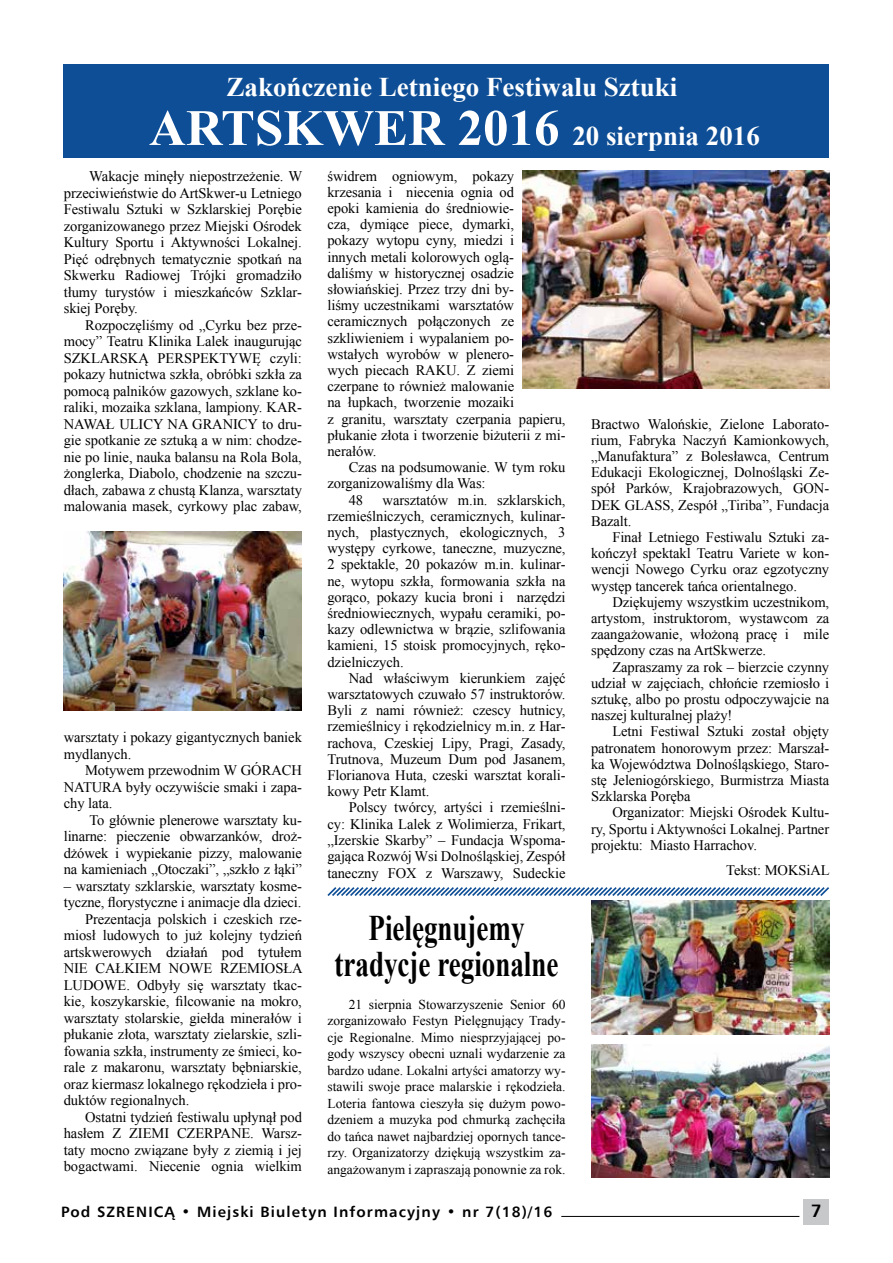
<style>
.page{position:relative;width:893px;height:1263px;background:#fff}
.page>*{position:absolute;margin:0;border:0;box-sizing:border-box;transform-origin:0 0}
.t1{font:700 36px/36px "Times New Roman";color:#000;text-align:center;scale:.75 1}
.t2{font:700 27px/49.2px "Times New Roman";color:#fff;text-align:center}
.t3{font:700 18px "Humnst 777 EU";color:#000}
.t4{font:700 15px "Humnst 777 EU";letter-spacing:.075em;color:#000}
.t5{font:14.7px "Times New Roman";letter-spacing:-.005em;color:#000}
.t6{font:14.55px/16.2px "Times New Roman";letter-spacing:-.005em;color:#000;text-align:justify}
.t7{font:13.5px/16.5px "Times New Roman";color:#000;text-align:justify}
.s1{font-size:51px}
.s2{font-size:14.7px}
</style>
<div class="page">
<div style="left:804px;top:1199px;width:25px;height:26px;background:#c7c8ca"></div>
<hr style="left:561px;top:1216px;width:238px;height:1px;background:#000">
<div style="left:64px;top:64px;width:765px;height:93px;background:#0e4e96"></div>
<svg style="left:327px;top:887px;width:503px;height:9px"></svg>
<img style="left:523px;top:170px;width:306px;height:219px">
<img style="left:64px;top:531px;width:238px;height:179px">
<img style="left:591px;top:1044px;width:238px;height:134px">
<img style="left:591px;top:900px;width:238px;height:134px">
<h2 class="t2" style="left:149px;top:61px;width:612px">Zakończenie Letniego Festiwalu Sztuki<br><span class="s1">ARTSKWER 2016</span> 20 sierpnia 2016</h2>
<p class="t5" style="left:89px;top:166px;width:214px">Wakacje minęły niepostrzeżenie. W</p>
<p class="t6" style="left:64px;top:184px;width:240px"><span class="s2">przeciwieństwie do</span> ArtSkwer-u Letniego Festiwalu Sztuki w Szklarskiej Porębie zorganizowanego przez Miejski Ośrodek Kultury Sportu i Aktywności Lokalnej.<br>Pięć odrębnych tematycznie spotkań na Skwerku Radiowej Trójki gromadziło tłumy turystów i mieszkańców Szklar&shy;skiej Poręby.</p>
<p class="t6" style="left:64px;top:316px;width:240px;text-indent:21px">Rozpoczęliśmy od „Cyrku bez prze&shy;mocy” Teatru Klinika Lalek inaugurując SZKLARSKĄ PERSPEKTYWĘ czyli: pokazy hutnictwa szkła, obróbki szkła za pomocą palników gazowych, szklane ko&shy;raliki, mozaika szklana, lampiony. KAR-NAWAŁ ULICY NA GRANICY to dru&shy;gie spotkanie ze sztuką a w nim: chodze&shy;nie po linie, nauka balansu na Rola Bola, żonglerka, Diabolo, chodzenie na szczu&shy;dłach, zabawa z chustą Klanza, warsztaty malowania masek, cyrkowy plac zabaw,</p>
<p class="t6" style="left:327px;top:167px;width:240px;text-align:left">świdrem ogniowym, pokazy krzesania i niecenia ognia od<br>epoki kamienia do średniowie-<br>cza, dymiące piece, dymarki,<br>pokazy wytopu cyny, miedzi i<br>innych metali kolorowych oglą-<br>daliśmy w historycznej osadzie słowiańskiej. Przez trzy dni by-<br>liśmy uczestnikami warsztatów ceramicznych połączonych ze szkliwieniem i wypalaniem po&shy;wstałych wyrobów w plenero-<br>wych piecach RAKU. Z ziemi czerpane to również malowanie<br>na łupkach, tworzenie mozaiki<br>z granitu, warsztaty czerpania papieru, płukanie złota i tworzenie biżuterii z mi&shy;nerałów.</p>
<p class="t6" style="left:349px;top:459px;width:218px">Czas na podsumowanie. W tym roku</p>
<p class="t6" style="left:327px;top:475px;width:160px">zorganizowaliśmy dla Was:</p>
<p class="t6" style="left:349px;top:491px;width:16px">48</p>
<p class="t6" style="left:591px;top:415px;width:240px">Bractwo Walońskie, Zielone Laborato&shy;rium, Fabryka Naczyń Kamionkowych, „Manufaktura” z Bolesławca, Centrum Edukacji Ekologicznej, Dolnośląski Ze&shy;spół Parków, Krajobrazowych, GON-DEK GLASS, Zespół „Tiriba”, Fundacja Bazalt.</p>
<p class="t6" style="left:591px;top:529px;width:240px;text-indent:21px">Finał Letniego Festiwalu Sztuki za&shy;kończył spektakl Teatru Variete w kon&shy;wencji Nowego Cyrku oraz egzotyczny występ tancerek tańca orientalnego.</p>
<p class="t6" style="left:591px;top:593px;width:240px;text-indent:21px">Dziękujemy wszystkim uczestnikom, artystom, instruktorom, wystawcom za zaangażowanie, włożoną pracę i mile spędzony czas na ArtSkwerze.</p>
<p class="t6" style="left:591px;top:658px;width:240px;text-indent:21px">Zapraszamy za rok – bierzcie czynny udział w zajęciach, chłońcie rzemiosło i sztukę, albo po prostu odpoczywajcie na naszej kulturalnej plaży!</p>
<p class="t6" style="left:591px;top:723px;width:240px;text-indent:21px">Letni Festiwal Sztuki został objęty patronatem honorowym przez: Marszał&shy;ka Województwa Dolnośląskiego, Staro&shy;stę Jeleniogórskiego, Burmistrza Miasta Szklarska Poręba</p>
<p class="t6" style="left:591px;top:804px;width:240px;text-indent:21px">Organizator: Miejski Ośrodek Kultu&shy;ry, Sportu i Aktywności Lokalnej. Partner projektu: Miasto Harrachov.</p>
<p class="t6" style="left:726px;top:861px;width:105px">Tekst: MOKSiAL</p>
<p class="t6" style="left:327px;top:491px;width:240px;text-indent:55px">warsztatów m.in. szklarskich, rzemieślniczych, ceramicznych, kulinar&shy;nych, plastycznych, ekologicznych, 3 występy cyrkowe, taneczne, muzyczne, 2 spektakle, 20 pokazów m.in. kulinar&shy;ne, wytopu szkła, formowania szkła na gorąco, pokazy kucia broni i narzędzi średniowiecznych, wypału ceramiki, po&shy;kazy odlewnictwa w brązie, szlifowania kamieni, 15 stoisk promocyjnych, ręko&shy;dzielniczych.</p>
<p class="t6" style="left:327px;top:670px;width:240px;text-indent:21px">Nad właściwym kierunkiem zajęć warsztatowych czuwało 57 instruktorów.<br>Byli z nami również: czescy hutnicy, rzemieślnicy i rękodzielnicy m.in. z Har&shy;rachova, Czeskiej Lipy, Pragi, Zasady, Trutnova, Muzeum Dum pod Jasanem, Florianova Huta, czeski warsztat korali&shy;kowy Petr Klamt.</p>
<p class="t6" style="left:327px;top:799px;width:240px;text-indent:21px">Polscy twórcy, artyści i rzemieślni&shy;cy: Klinika Lalek z Wolimierza, Frikart, „Izerskie Skarby” – Fundacja Wspoma&shy;gająca Rozwój Wsi Dolnośląskiej, Zespół taneczny FOX z Warszawy, Sudeckie</p>
<p class="t6" style="left:64px;top:729px;width:240px">warsztaty i pokazy gigantycznych baniek mydlanych.</p>
<p class="t6" style="left:64px;top:762px;width:240px;text-indent:21px">Motywem przewodnim W GÓRACH NATURA były oczywiście smaki i zapa&shy;chy lata.</p>
<p class="t6" style="left:64px;top:811px;width:240px;text-indent:26px">To głównie plenerowe warsztaty ku&shy;linarne: pieczenie obwarzanków, droż&shy;dżówek i wypiekanie pizzy, malowanie na kamieniach „Otoczaki”, „szkło z łąki”</p>
<p class="t6" style="left:64px;top:878px;width:240px">– warsztaty szklarskie, warsztaty kosme-</p>
<p class="t6" style="left:64px;top:894px;width:239px">tyczne, florystyczne i animacje dla dzieci.</p>
<p class="t6" style="left:85px;top:911px;width:218px">Prezentacja polskich i czeskich rze-</p>
<p class="t6" style="left:64px;top:927px;width:240px">miosł ludowych to już kolejny tydzień</p>
<p class="t6" style="left:64px;top:944px;width:240px">artskwerowych działań pod tytułem</p>
<p class="t6" style="left:64px;top:960px;width:240px">NIE CAŁKIEM NOWE RZEMIOSŁA</p>
<p class="t6" style="left:64px;top:977px;width:240px">LUDOWE. Odbyły się warsztaty tkac-</p>
<p class="t6" style="left:64px;top:993px;width:240px">kie, koszykarskie, filcowanie na mokro,</p>
<p class="t6" style="left:64px;top:1010px;width:240px">warsztaty stolarskie, giełda minerałów i</p>
<p class="t6" style="left:64px;top:1026px;width:240px">płukanie złota, warsztaty zielarskie, szli-</p>
<p class="t6" style="left:64px;top:1043px;width:240px">fowania szkła, instrumenty ze śmieci, ko-</p>
<p class="t6" style="left:64px;top:1059px;width:240px">rale z makaronu, warsztaty bębniarskie,</p>
<p class="t6" style="left:64px;top:1076px;width:240px">oraz kiermasz lokalnego rękodzieła i pro-</p>
<p class="t6" style="left:64px;top:1092px;width:127px">duktów regionalnych.</p>
<p class="t6" style="left:85px;top:1109px;width:218px">Ostatni tydzień festiwalu upłynął pod</p>
<p class="t6" style="left:64px;top:1125px;width:240px">hasłem Z ZIEMI CZERPANE. Warsz-</p>
<p class="t6" style="left:64px;top:1142px;width:240px">taty mocno związane były z ziemią i jej</p>
<p class="t6" style="left:64px;top:1158px;width:240px">bogactwami. Niecenie ognia wielkim</p>
<h1 class="t1" style="left:335px;top:909px;width:300px">Pielęgnujemy tradycje regionalne</h1>
<p class="t7" style="left:327px;top:996px;width:240px;text-indent:21px">21 sierpnia Stowarzyszenie Senior 60 zorganizowało Festyn Pielęgnujący Trady&shy;cje Regionalne. Mimo niesprzyjającej po&shy;gody wszyscy obecni uznali wydarzenie za bardzo udane. Lokalni artyści amatorzy wy&shy;stawili swoje prace malarskie i rękodzieła.<br>Loteria fantowa cieszyła się dużym powo&shy;dzeniem a muzyka pod chmurką zachęciła do tańca nawet najbardziej opornych tance&shy;rzy. Organizatorzy dziękują wszystkim za&shy;angażowanym i zapraszają ponownie za rok.</p>
<p class="t4" style="left:61px;top:1202px;width:493px">Pod SZRENICĄ • Miejski Biuletyn Informacyjny • nr 7(18)/16</p>
<p class="t3" style="left:811px;top:1199px;width:12px">7</p>
</div>
